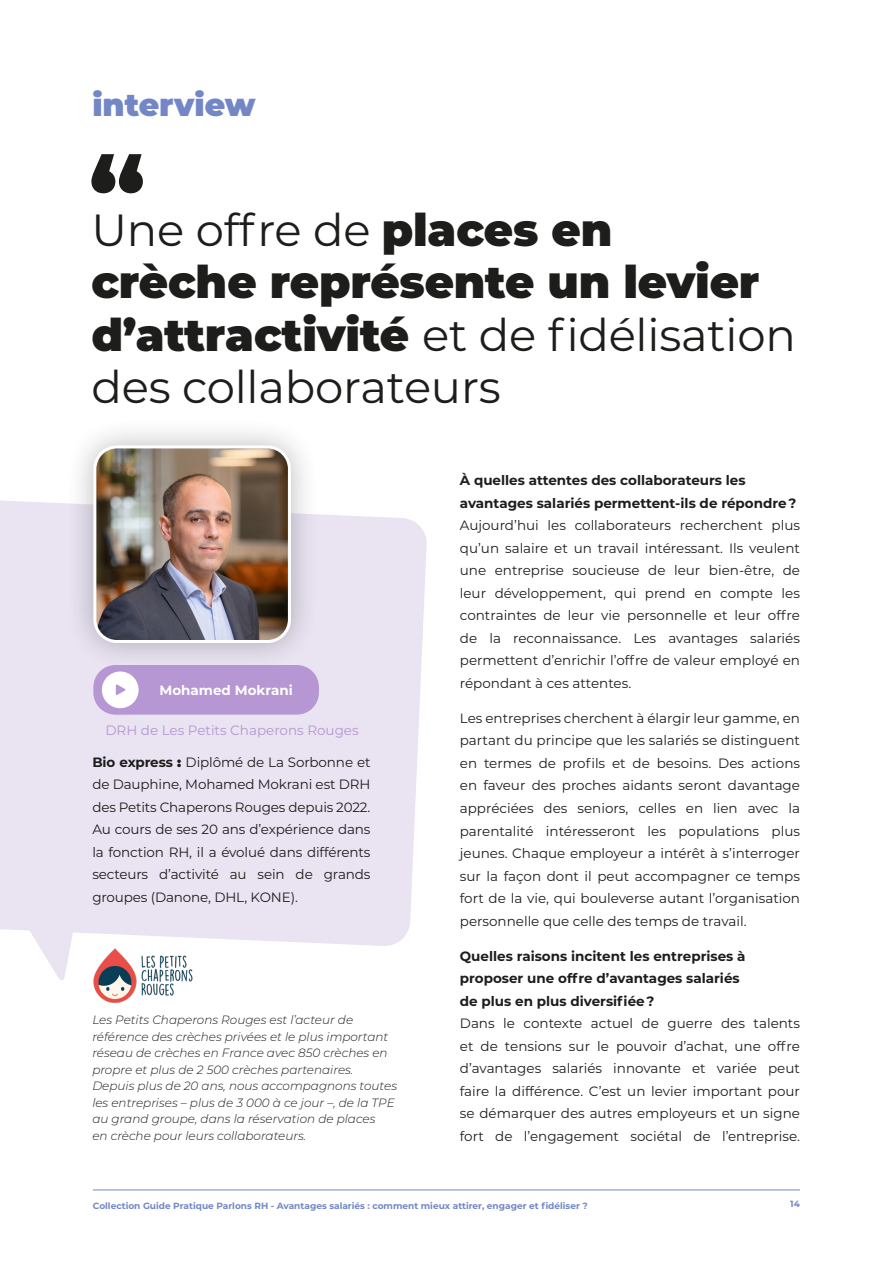
<style>
.page{position:relative;width:893px;height:1263px;background:#fff}
.page>*{position:absolute;margin:0;border:0;box-sizing:border-box;transform-origin:0 0}
.t1{font:900 45px/52.5px "Montserrat";letter-spacing:-.005em;color:#1d1d1b}
.t2{font:900 31.5px "Montserrat";color:#7387c7}
.t3{font:13.5px/22.5px "Montserrat";color:#1d1d1b;text-align:justify}
.t4{font:700 13.5px/22.5px "Montserrat";color:#1d1d1b}
.t5{font:13.5px "Montserrat";color:#b696d3}
.t6{font:700 13.5px "Montserrat";color:#fff}
.t7{font:italic 300 12px/16.5px "Montserrat";color:#1d1d1b}
.t8{font:700 9px "Montserrat";color:#7387c7}
.s1{font-weight:400}
.s2{font-weight:700}
.s3{font-weight:900}
</style>
<div class="page">
<div style="left:0;top:500px;width:427px;height:446px;background:#e9e3f2"></div>
<svg style="left:3px;top:854px;width:84px;height:126px"></svg>
<div style="left:65px;top:417px;width:254px;height:254px;background:#1d1d1b;opacity:.3"></div>
<img style="left:95px;top:447px;width:194px;height:194px">
<div style="left:93px;top:445px;width:198px;height:198px;border:3px solid #fff;border-radius:22px"></div>
<hr style="left:93px;top:1189px;width:707px;height:1px;background:#7387c7">
<svg style="left:91px;top:154px;width:52px;height:39px"></svg>
<div style="left:93px;top:665px;width:226px;height:50px;background:#b696d3;border-radius:22px"></div>
<div style="left:96px;top:665px;width:53px;height:53px;background:#b696d3;opacity:.75"></div>
<div style="left:102px;top:671px;width:37px;height:37px;background:#fff;border-radius:50%"></div>
<svg style="left:116px;top:684px;width:10px;height:11px"></svg>
<img style="left:93px;top:948px;width:100px;height:55px">
<h2 class="t2" style="left:92px;top:81px;width:165px">interview</h2>
<h1 class="t1" style="left:91px;top:201px;width:706px"><span class="s1">Une offre de</span> places en<br>crèche représente un levier d’attractivité <span class="s1">et de fidélisation des collaborateurs</span></h1>
<p class="t6" style="left:159px;top:680px;width:135px">Mohamed Mokrani</p>
<p class="t5" style="left:105px;top:721px;width:255px">DRH de Les Petits Chaperons Rouges</p>
<p class="t3" style="left:92px;top:750px;width:280px"><span class="s2">Bio express</span> <span class="s3">:</span> Diplômé de La Sorbonne et de Dauphine, Mohamed Mokrani est DRH des Petits Chaperons Rouges depuis 2022.<br>Au cours de ses 20 ans d’expérience dans la fonction RH, il a évolué dans différents secteurs d’activité au sein de grands groupes (Danone, DHL, KONE).</p>
<p class="t7" style="left:92px;top:1011px;width:306px">Les Petits Chaperons Rouges est l’acteur de référence des crèches privées et le plus important réseau de crèches en France avec 850 crèches en propre et plus de 2 500 crèches partenaires.<br>Depuis plus de 20 ans, nous accompagnons toutes les entreprises – plus de 3 000 à ce jour –, de la TPE au grand groupe, dans la réservation de places<br>en crèche pour leurs collaborateurs.</p>
<p class="t4" style="left:460px;top:468px;width:338px">À quelles attentes des collaborateurs les avantages salariés permettent-ils de répondre ?</p>
<p class="t3" style="left:460px;top:514px;width:342px">Aujourd’hui les collaborateurs recherchent plus qu’un salaire et un travail intéressant. Ils veulent une entreprise soucieuse de leur bien-être, de leur développement, qui prend en compte les contraintes de leur vie personnelle et leur offre de la reconnaissance. Les avantages salariés permettent d’enrichir l’offre de valeur employé en répondant à ces attentes.</p>
<p class="t3" style="left:460px;top:706px;width:342px">Les entreprises cherchent à élargir leur gamme, en partant du principe que les salariés se distinguent en termes de profils et de besoins. Des actions en faveur des proches aidants seront davantage appréciées des seniors, celles en lien avec la parentalité intéresseront les populations plus jeunes. Chaque employeur a intérêt à s’interroger sur la façon dont il peut accompagner ce temps fort de la vie, qui bouleverse autant l’organisation personnelle que celle des temps de travail.</p>
<p class="t4" style="left:460px;top:944px;width:287px">Quelles raisons incitent les entreprises à proposer une offre d’avantages salariés de plus en plus diversifiée ?</p>
<p class="t3" style="left:460px;top:1012px;width:342px">Dans le contexte actuel de guerre des talents et de tensions sur le pouvoir d’achat, une offre d’avantages salariés innovante et variée peut faire la différence. C’est un levier important pour se démarquer des autres employeurs et un signe fort de l’engagement sociétal de l’entreprise.</p>
<p class="t8" style="left:93px;top:1200px;width:496px">Collection Guide Pratique Parlons RH - Avantages salariés : comment mieux attirer, engager et fidéliser ?</p>
<p class="t8" style="left:790px;top:1197px;width:11px">14</p>
</div>
